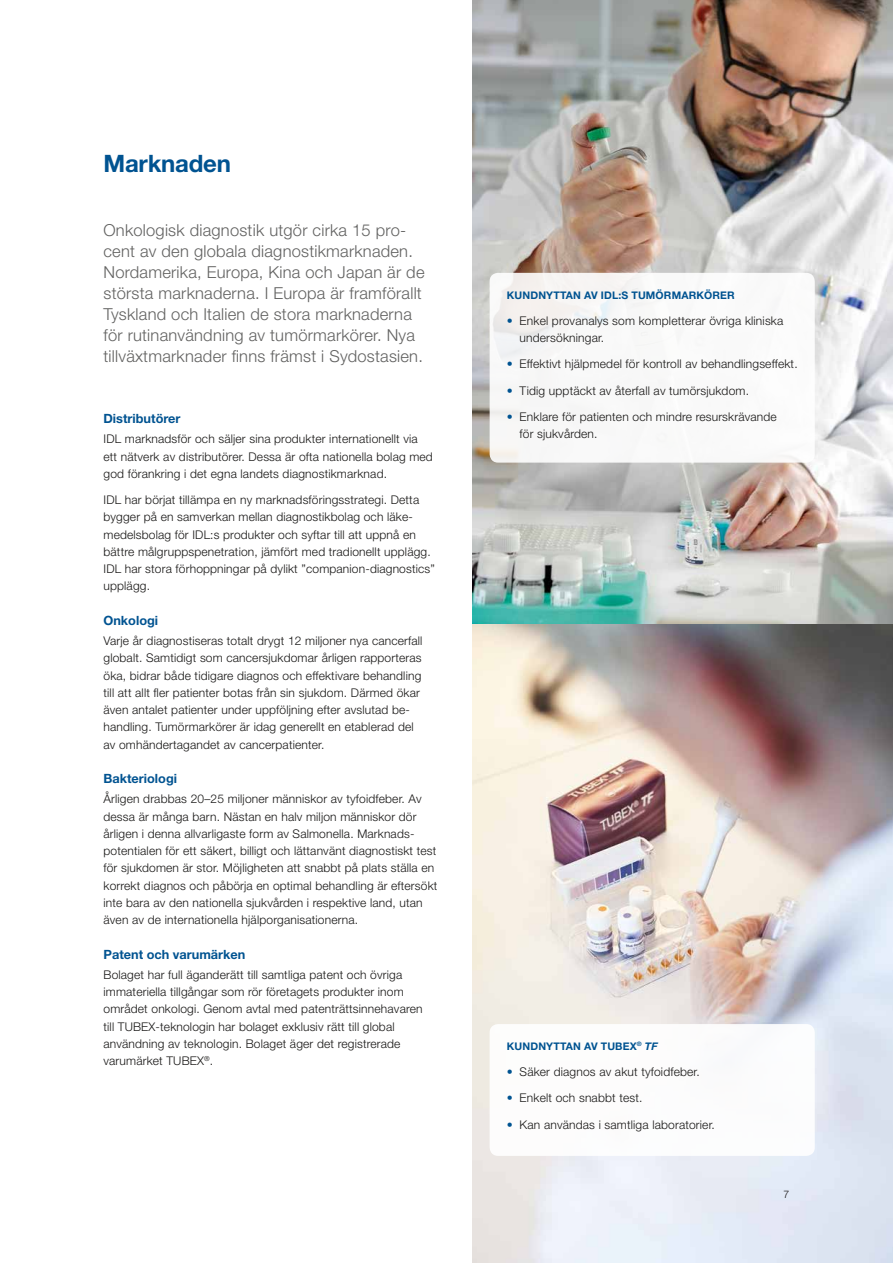
<style>
.page{position:relative;width:893px;height:1263px;background:#fff}
.page>*{position:absolute;margin:0;border:0;box-sizing:border-box;transform-origin:0 0}
.t1{font:700 24px "Helvetica Neue LT Std";color:#005391}
.t2{font:300 16.5px/21px "Helvetica Neue LT Std";letter-spacing:.015em;color:#626261}
.t3{font:700 12.75px "Helvetica Neue LT Std";color:#005391}
.t4{font:300 12px/17.2px "Helvetica Neue LT Std";letter-spacing:.015em;color:#181716}
.t5{font:700 10.5px "Helvetica Neue LT Std";letter-spacing:.015em;color:#005391}
.t6{font:300 10.5px "Helvetica Neue LT Std";color:#181716}
.s1{color:#005391}
.s2{font-style:italic}
</style>
<div class="page">
<img style="left:472px;top:0;width:421px;height:1263px">
<div style="left:490px;top:273px;width:325px;height:190px;background:#fff;border-radius:9px"></div>
<div style="left:490px;top:1024px;width:325px;height:132px;background:#fff;border-radius:9px"></div>
<h1 class="t1" style="left:104px;top:149px;width:129px">Marknaden</h1>
<p class="t2" style="left:104px;top:219px;width:323px">Onkologisk diagnostik utgör cirka 15 pro&shy;cent av den globala diagnostikmarknaden.<br>Nordamerika, Europa, Kina och Japan är de största marknaderna. I Europa är framförallt Tyskland och Italien de stora marknaderna för rutinanvändning av tumörmarkörer. Nya tillväxtmarknader finns främst i Sydostasien.</p>
<p class="t3" style="left:104px;top:411px;width:78px">Distributörer</p>
<p class="t4" style="left:104px;top:430px;width:331px">IDL marknadsför och säljer sina produkter internationellt via ett nätverk av distributörer. Dessa är ofta nationella bolag med god förankring i det egna landets diagnostikmarknad.</p>
<p class="t4" style="left:104px;top:491px;width:333px">IDL har börjat tillämpa en ny marknadsföringsstrategi. Detta bygger på en samverkan mellan diagnostikbolag och läke&shy;medelsbolag för IDL:s produkter och syftar till att uppnå en bättre målgruppspenetration, jämfört med tradionellt upplägg.<br>IDL har stora förhoppningar på dylikt ”companion-diagnostics” upplägg.</p>
<p class="t3" style="left:104px;top:612px;width:56px">Onkologi</p>
<p class="t4" style="left:104px;top:632px;width:320px">Varje år diagnostiseras totalt drygt 12 miljoner nya cancerfall globalt. Samtidigt som cancersjukdomar årligen rapporteras öka, bidrar både tidigare diagnos och effektivare behandling till att allt fler patienter botas från sin sjukdom. Därmed ökar även antalet patienter under uppföljning efter avslutad be&shy;handling. Tumörmarkörer är idag generellt en etablerad del av omhändertagandet av cancerpatienter.</p>
<p class="t3" style="left:104px;top:771px;width:75px">Bakteriologi</p>
<p class="t4" style="left:104px;top:790px;width:335px">Årligen drabbas 20–25 miljoner människor av tyfoidfeber. Av dessa är många barn. Nästan en halv miljon människor dör årligen i denna allvarligaste form av Salmonella. Marknads&shy;potentialen för ett säkert, billigt och lättanvänt diagnostiskt test för sjukdomen är stor. Möjligheten att snabbt på plats ställa en korrekt diagnos och påbörja en optimal behandling är eftersökt inte bara av den nationella sjukvården i respektive land, utan även av de internationella hjälporganisationerna.</p>
<p class="t3" style="left:104px;top:946px;width:143px">Patent och varumärken</p>
<p class="t4" style="left:104px;top:966px;width:321px">Bolaget har full äganderätt till samtliga patent och övriga immateriella tillgångar som rör företagets produkter inom området onkologi. Genom avtal med patenträttsinnehavaren till TUBEX-teknologin har bolaget exklusiv rätt till global användning av teknologin. Bolaget äger det registrerade varumärket TUBEX<sup>®</sup>.</p>
<p class="t5" style="left:507px;top:288px;width:229px">Kundnyttan av IDL:s tumörmarkörer</p>
<p class="t4" style="left:520px;top:312px;width:265px;text-indent:-13px"><span class="s1">•</span> Enkel provanalys som kompletterar övriga kliniska undersökningar.</p>
<p class="t4" style="left:507px;top:355px;width:292px"><span class="s1">•</span> Effektivt hjälpmedel för kontroll av behandlingseffekt.</p>
<p class="t4" style="left:507px;top:381px;width:244px"><span class="s1">•</span> Tidig upptäckt av återfall av tumörsjukdom.</p>
<p class="t4" style="left:520px;top:408px;width:259px;text-indent:-13px"><span class="s1">•</span> Enklare för patienten och mindre resurskrävande för sjukvården.</p>
<p class="t5" style="left:507px;top:1040px;width:152px">Kundnyttan av TUBEX<sup>®</sup> <span class="s2">TF</span></p>
<p class="t4" style="left:507px;top:1063px;width:194px"><span class="s1">•</span> Säker diagnos av akut tyfoidfeber.</p>
<p class="t4" style="left:507px;top:1089px;width:137px"><span class="s1">•</span> Enkelt och snabbt test.</p>
<p class="t4" style="left:507px;top:1115px;width:209px"><span class="s1">•</span> Kan användas i samtliga laboratorier.</p>
<p class="t6" style="left:784px;top:1188px;width:7px">7</p>
</div>
